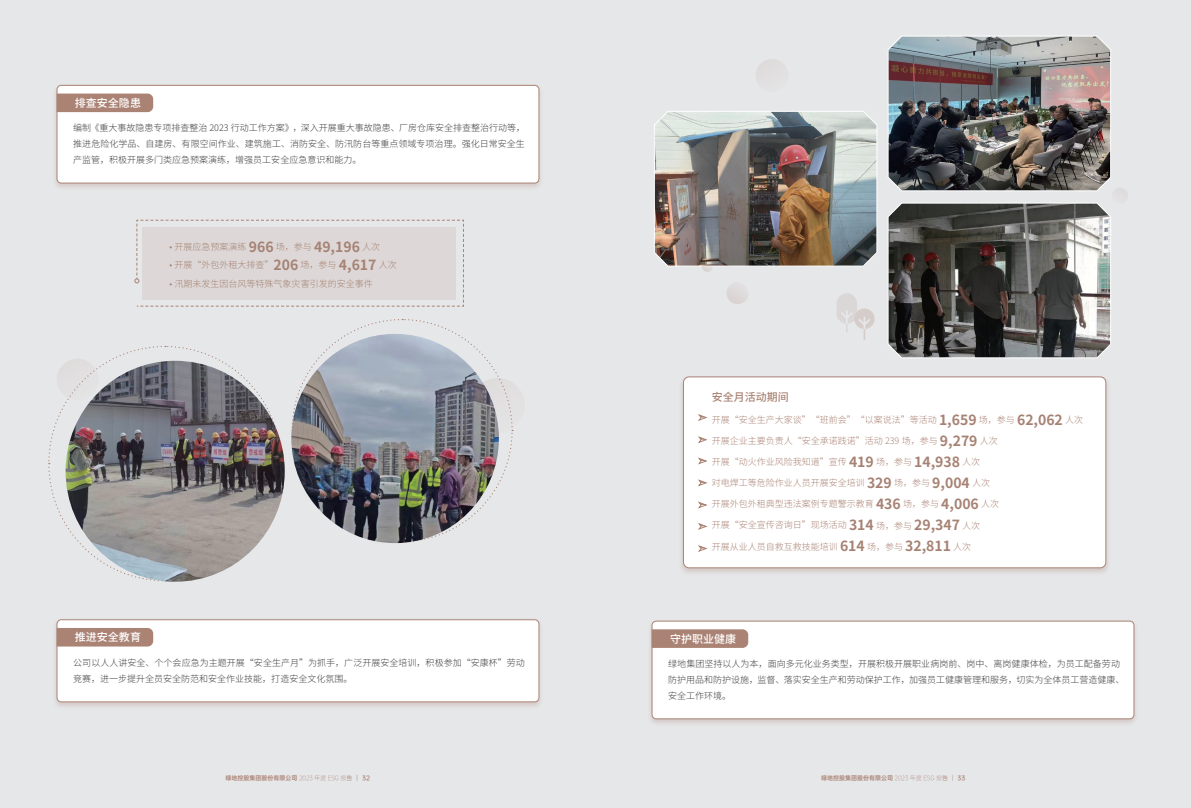
<style>
.page{position:relative;width:1191px;height:808px;background:#fff}
.page>*{position:absolute;margin:0;border:0;box-sizing:border-box;transform-origin:0 0}
.t1{font:500 11px "Source Han Sans CN";color:#fff}
.t2{font:500 11px "Source Han Sans CN";color:#aa8375}
.t3{font:300 9px/16px "Source Han Sans CN";color:#3e3e3f}
.t4{font:300 9px "Source Han Sans CN";color:#aa8375}
.t5{font:300 9px "Source Han Sans CN";color:#a68274}
.t6{font:6px "OPPO Sans B";color:#aa8375}
.s1{font-weight:700;font-size:14px}
.s2{font-weight:700;font-size:14px;color:#a68274}
.s3{font-family:"OPPO Sans L"}
.s4{font-family:"OPPO Sans R"}
</style>
<div class="page">
<div style="left:0;top:0;width:595px;height:808px;background:#e6e7e9"></div>
<div style="left:595px;top:0;width:596px;height:808px;background:#e6e7e9"></div>
<div style="left:52px;top:83px;width:492px;height:108px;background:#aa8375;opacity:.3"></div>
<div style="left:57px;top:85px;width:482px;height:98px;background:#fff;border-radius:4px"></div>
<div style="left:57px;top:85px;width:482px;height:98px;border:1px solid #aa8375;border-radius:4px"></div>
<div style="left:647px;top:619px;width:492px;height:108px;background:#aa8375;opacity:.3"></div>
<div style="left:652px;top:621px;width:482px;height:98px;background:#fff;border-radius:4px"></div>
<div style="left:651px;top:621px;width:483px;height:98px;border:1px solid #aa8375;border-radius:4px"></div>
<div style="left:52px;top:617px;width:492px;height:93px;background:#aa8375;opacity:.3"></div>
<div style="left:57px;top:620px;width:482px;height:82px;background:#fff;border-radius:4px"></div>
<div style="left:57px;top:619px;width:482px;height:83px;border:1px solid #aa8375;border-radius:4px"></div>
<div style="left:57px;top:94px;width:96px;height:18px;background:#aa8375"></div>
<svg style="left:651px;top:629px;width:97px;height:19px;background:#ac8679"></svg>
<div style="left:57px;top:628px;width:96px;height:18px;background:#aa8375"></div>
<img style="left:291px;top:334px;width:208px;height:209px">
<svg style="left:48px;top:345px;width:172px;height:181px"></svg>
<img style="left:66px;top:361px;width:219px;height:221px">
<svg style="left:470px;top:378px;width:55px;height:55px;fill:#e0ddde"></svg>
<div style="left:57px;top:359px;width:41px;height:41px;background:#e1dfe0;border-radius:50%"></div>
<svg style="left:134px;top:219px;width:330px;height:88px"></svg>
<div style="left:678px;top:375px;width:433px;height:200px;background:#aa8375;opacity:.3"></div>
<div style="left:683px;top:377px;width:422px;height:191px;background:#fff;border-radius:6px"></div>
<div style="left:683px;top:377px;width:423px;height:191px;border:1px solid #aa8375;border-radius:6px"></div>
<svg style="left:698px;top:458px;width:8px;height:6px"></svg>
<svg style="left:698px;top:414px;width:8px;height:7px"></svg>
<svg style="left:698px;top:480px;width:8px;height:6px"></svg>
<svg style="left:698px;top:437px;width:8px;height:6px"></svg>
<svg style="left:698px;top:502px;width:8px;height:6px"></svg>
<svg style="left:698px;top:523px;width:8px;height:6px"></svg>
<svg style="left:698px;top:545px;width:8px;height:7px"></svg>
<svg style="left:727px;top:284px;width:21px;height:20px"></svg>
<svg style="left:756px;top:59px;width:28px;height:22px"></svg>
<svg style="left:837px;top:293px;width:37px;height:47px"></svg>
<img style="left:654px;top:111px;width:223px;height:161px">
<img style="left:888px;top:36px;width:240px;height:322px">
<p class="t1" style="left:75px;top:97px;width:67px">排查安全隐患</p>
<p class="t3" style="left:73px;top:120px;width:453px;text-align:justify">编制《重大事故隐患专项排查整治 2023 行动工作方案》，深入开展重大事故隐患、厂房仓库安全排查整治行动等，推进危险化学品、自建房、有限空间作业、建筑施工、消防安全、防汛防台等重点领域专项治理。强化日常安全生产监管，积极开展多门类应急预案演练，增强员工安全应急意识和能力。</p>
<p class="t5" style="left:169px;top:242px;width:212px">• 开展应急预案演练 <span class="s1">966</span> 场，参与 <span class="s1">49,196</span> 人次</p>
<p class="t5" style="left:169px;top:260px;width:229px">• 开展“外包外租大排查”<span class="s1">206</span> 场，参与 <span class="s1">4,617</span> 人次</p>
<p class="t5" style="left:169px;top:278px;width:205px">• 汛期未发生因台风等特殊气象灾害引发的安全事件</p>
<p class="t2" style="left:711px;top:391px;width:78px">安全月活动期间</p>
<p class="t4" style="left:711px;top:415px;width:373px">开展“安全生产大家谈”“班前会”“以案说法”等活动 <span class="s2">1,659</span> 场，参与 <span class="s2">62,062</span> 人次</p>
<p class="t4" style="left:711px;top:436px;width:287px">开展企业主要负责人“安全承诺践诺”活动 239 场，参与 <span class="s2">9,279</span> 人次</p>
<p class="t4" style="left:711px;top:457px;width:270px">开展“动火作业风险我知道”宣传 <span class="s2">419</span> 场，参与 <span class="s2">14,938</span> 人次</p>
<p class="t4" style="left:711px;top:478px;width:280px">对电焊工等危险作业人员开展安全培训 <span class="s2">329</span> 场，参与 <span class="s2">9,004</span> 人次</p>
<p class="t4" style="left:711px;top:499px;width:289px">开展外包外租典型违法案例专题警示教育 <span class="s2">436</span> 场，参与 <span class="s2">4,006</span> 人次</p>
<p class="t4" style="left:711px;top:520px;width:270px">开展“安全宣传咨询日”现场活动 <span class="s2">314</span> 场，参与 <span class="s2">29,347</span> 人次</p>
<p class="t4" style="left:711px;top:541px;width:261px">开展从业人员自救互救技能培训 <span class="s2">614</span> 场，参与 <span class="s2">32,811</span> 人次</p>
<p class="t1" style="left:75px;top:631px;width:67px">推进安全教育</p>
<p class="t1" style="left:670px;top:632px;width:67px">守护职业健康</p>
<p class="t3" style="left:73px;top:655px;width:453px">公司以人人讲安全、个个会应急为主题开展“安全生产月”为抓手，广泛开展安全培训，积极参加“安康杯”劳动竞赛，进一步提升全员安全防范和安全作业技能，打造安全文化氛围。</p>
<p class="t3" style="left:668px;top:656px;width:458px">绿地集团坚持以人为本，面向多元化业务类型，开展积极开展职业病岗前、岗中、离岗健康体检，为员工配备劳动防护用品和防护设施，监督、落实安全生产和劳动保护工作，加强员工健康管理和服务，切实为全体员工营造健康、安全工作环境。</p>
<p class="t6" style="left:225px;top:773px;width:146px">绿地控股集团股份有限公司 <span class="s3">2023 年度 ESG 报</span><span class="s4">告 ｜</span> 32</p>
<p class="t6" style="left:821px;top:773px;width:146px">绿地控股集团股份有限公司 <span class="s3">2023 年度 ESG 报</span><span class="s4">告 ｜</span> 33</p>
</div>
